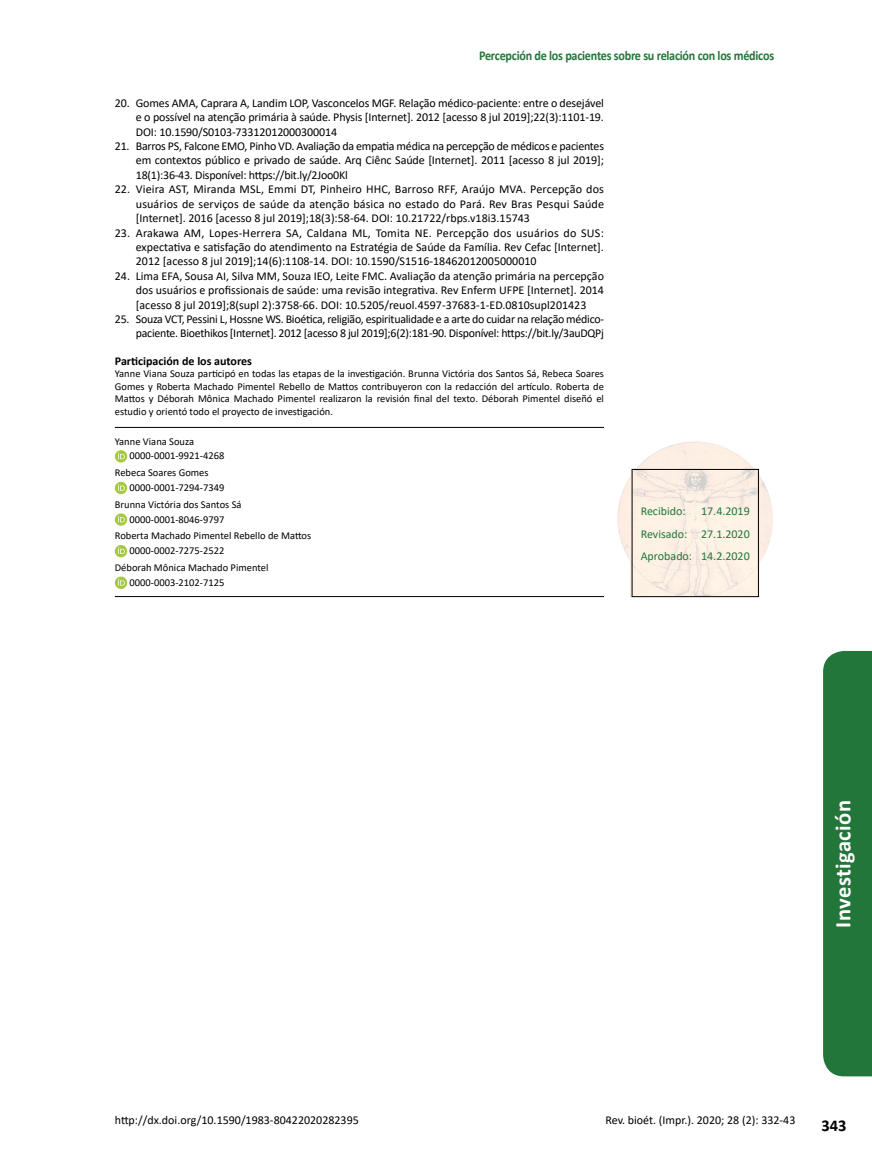
<style>
.page{position:relative;width:872px;height:1170px;background:#fff}
.page>*{position:absolute;margin:0;border:0;box-sizing:border-box;transform-origin:0 0}
.t1{font:700 22.5px "Calibri";letter-spacing:.02em;color:#fff}
.t2{font:700 16.5px "Calibri";color:#000}
.t3{font:700 13.5px "Calibri";letter-spacing:-.02em;color:#237639;scale:.9 1}
.t4{font:12px/14.4px "Calibri";letter-spacing:-.01em;color:#000;text-align:justify}
.t5{font:12px/23px "Calibri";color:#237639;text-align:justify}
.t6{font:700 12px "Calibri";color:#000}
.t7{font:10.5px/14.7px "Calibri";color:#000}
</style>
<div class="page">
<hr style="left:115px;top:427px;width:489px;height:1px;background:#000">
<hr style="left:115px;top:596px;width:489px;height:1px;background:#000">
<svg style="left:115px;top:450px;width:12px;height:12px"></svg>
<svg style="left:118px;top:452px;width:7px;height:7px"></svg>
<svg style="left:115px;top:482px;width:12px;height:12px"></svg>
<svg style="left:118px;top:484px;width:7px;height:6px"></svg>
<svg style="left:115px;top:513px;width:12px;height:12px"></svg>
<svg style="left:118px;top:515px;width:7px;height:7px"></svg>
<div style="left:115px;top:545px;width:12px;height:12px;background:#a4c83f;border-radius:50%"></div>
<svg style="left:118px;top:547px;width:7px;height:7px"></svg>
<svg style="left:115px;top:576px;width:12px;height:13px"></svg>
<svg style="left:118px;top:579px;width:7px;height:6px"></svg>
<img style="left:617px;top:441px;width:156px;height:155px">
<div style="left:823px;top:651px;width:49px;height:425px;background:#237639"></div>
<p class="t3" style="left:479px;top:46px;width:329px">Percepción de los pacientes sobre su relación con los médicos</p>
<p class="t4" style="left:136px;top:95px;width:469px;text-indent:-21px">20. Gomes AMA, Caprara A, Landim LOP, Vasconcelos MGF. Relação médico-paciente: entre o desejável e o possível na atenção primária à saúde. Physis [Internet]. 2012 [acesso 8 jul 2019];22(3):1101-19.<br>DOI: 10.1590/S0103-73312012000300014</p>
<p class="t4" style="left:136px;top:139px;width:469px;text-indent:-21px">21. Barros PS, Falcone EMO, Pinho VD. Avaliação da empatia médica na percepção de médicos e pacientes em contextos público e privado de saúde. Arq Ciênc Saúde [Internet]. 2011 [acesso 8 jul 2019]; 18(1):36-43. Disponível: https://bit.ly/2Joo0Kl</p>
<p class="t4" style="left:136px;top:182px;width:470px;text-indent:-21px">22. Vieira AST, Miranda MSL, Emmi DT, Pinheiro HHC, Barroso RFF, Araújo MVA. Percepção dos usuários de serviços de saúde da atenção básica no estado do Pará. Rev Bras Pesqui Saúde [Internet]. 2016 [acesso 8 jul 2019];18(3):58-64. DOI: 10.21722/rbps.v18i3.15743</p>
<p class="t4" style="left:136px;top:225px;width:469px;text-indent:-21px">23. Arakawa AM, Lopes-Herrera SA, Caldana ML, Tomita NE. Percepção dos usuários do SUS: expectativa e satisfação do atendimento na Estratégia de Saúde da Família. Rev Cefac [Internet].<br>2012 [acesso 8 jul 2019];14(6):1108-14. DOI: 10.1590/S1516-18462012005000010</p>
<p class="t4" style="left:136px;top:268px;width:469px;text-indent:-21px">24. Lima EFA, Sousa AI, Silva MM, Souza IEO, Leite FMC. Avaliação da atenção primária na percepção dos usuários e profissionais de saúde: uma revisão integrativa. Rev Enferm UFPE [Internet]. 2014 [acesso 8 jul 2019];8(supl 2):3758-66. DOI: 10.5205/reuol.4597-37683-1-ED.0810supl201423</p>
<p class="t4" style="left:115px;top:311px;width:490px;text-align:right">25. Souza VCT, Pessini L, Hossne WS. Bioética, religião, espiritualidade e a arte do cuidar na relação médico&shy;paciente. Bioethikos [Internet]. 2012 [acesso 8 jul 2019];6(2):181-90. Disponível: https://bit.ly/3auDQPj</p>
<p class="t6" style="left:115px;top:352px;width:139px">Participación de los autores</p>
<p class="t7" style="left:115px;top:367px;width:490px;line-height:12.6px;text-align:justify">Yanne Viana Souza participó en todas las etapas de la investigación. Brunna Victória dos Santos Sá, Rebeca Soares Gomes y Roberta Machado Pimentel Rebello de Mattos contribuyeron con la redacción del artículo. Roberta de Mattos y Déborah Mônica Machado Pimentel realizaron la revisión final del texto. Déborah Pimentel diseñó el estudio y orientó todo el proyecto de investigación.</p>
<p class="t7" style="left:130px;top:433px;width:96px;text-indent:-15px">Yanne Viana Souza<br>0000-0001-9921-4268</p>
<p class="t7" style="left:130px;top:465px;width:96px;text-indent:-15px">Rebeca Soares Gomes<br>0000-0001-7294-7349</p>
<p class="t7" style="left:115px;top:496px;width:128px;text-align:center">Brunna Victória dos Santos Sá<br>0000-0001-8046-9797</p>
<p class="t7" style="left:130px;top:528px;width:183px;text-indent:-15px">Roberta Machado Pimentel Rebello de Mattos<br>0000-0002-7275-2522</p>
<p class="t7" style="left:130px;top:560px;width:140px;text-indent:-15px">Déborah Mônica Machado Pimentel<br>0000-0003-2102-7125</p>
<p class="t5" style="left:640px;top:499px;width:46px">Recibido:</p>
<p class="t5" style="left:640px;top:499px;width:111px;text-indent:60px">17.4.2019<br>Revisado: 27.1.2020<br>Aprobado: 14.2.2020</p>
<h1 class="t1" style="left:827px;top:927px;width:129px;rotate:-90deg">Investigación</h1>
<p class="t4" style="left:115px;top:1112px;width:245px">http://dx.doi.org/10.1590/1983-80422020282395</p>
<p class="t4" style="left:605px;top:1112px;width:191px">Rev. bioét. (Impr.). 2020; 28 (2): 332-43</p>
<h2 class="t2" style="left:821px;top:1113px;width:27px">343</h2>
</div>
